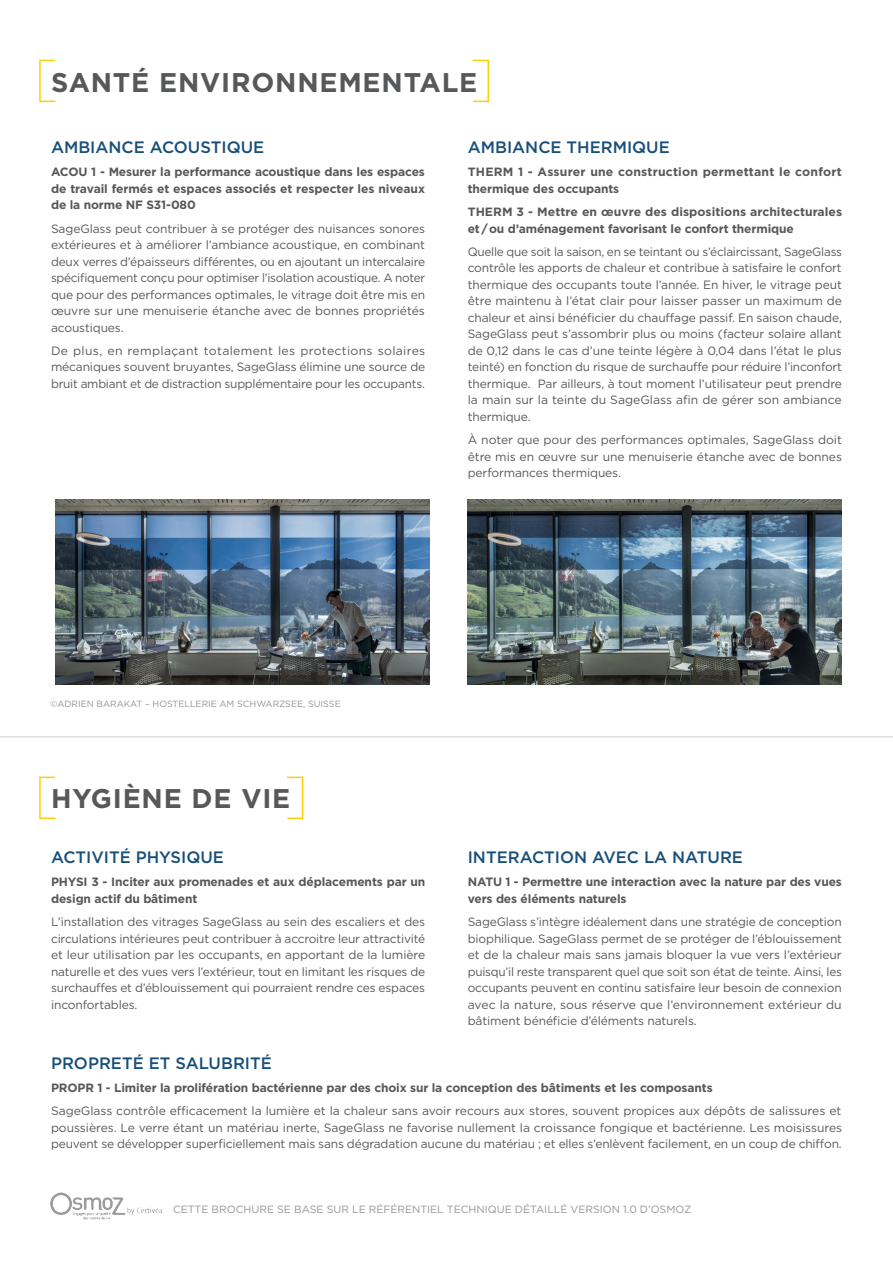
<style>
.page{position:relative;width:893px;height:1263px;background:#fff}
.page>*{position:absolute;margin:0;border:0;box-sizing:border-box;transform-origin:0 0}
.t1{font:700 27px "Gotham";letter-spacing:.03em;color:#57585a}
.t2{font:500 16.5px "Gotham";color:#184f79}
.t3{font:12px/16.5px "Gotham";letter-spacing:-.01em;color:#57585a;text-align:justify}
.t4{font:700 12px/16.5px "Gotham";letter-spacing:-.01em;color:#57585a}
.t5{font:700 12px/16.5px "Gotham";letter-spacing:.015em;color:#57585a}
.t6{font:10.5px "Gotham";color:#939598}
.t7{font:9px "Gotham";color:#929497}
</style>
<div class="page">
<img style="left:50px;top:1192px;width:112px;height:28px">
<hr style="left:0;top:736px;width:893px;height:1px;background:#5b6f7b">
<svg style="left:39px;top:776px;width:17px;height:43px"></svg>
<svg style="left:287px;top:776px;width:17px;height:43px"></svg>
<svg style="left:39px;top:59px;width:17px;height:44px"></svg>
<svg style="left:472px;top:59px;width:17px;height:44px"></svg>
<img style="left:468px;top:500px;width:374px;height:185px">
<img style="left:56px;top:500px;width:374px;height:185px">
<h1 class="t1" style="left:51px;top:64px;width:428px">SANTÉ ENVIRONNEMENTALE</h1>
<h2 class="t2" style="left:51px;top:136px;width:215px">AMBIANCE ACOUSTIQUE</h2>
<p class="t4" style="left:51px;top:164px;width:376px;text-align:justify">ACOU 1 - Mesurer la performance acoustique dans les espaces de travail fermés et espaces associés et respecter les niveaux de la norme NF S31-080</p>
<p class="t3" style="left:51px;top:220px;width:376px">SageGlass peut contribuer à se protéger des nuisances sonores extérieures et à améliorer l’ambiance acoustique, en combinant deux verres d’épaisseurs différentes, ou en ajoutant un intercalaire spécifiquement conçu pour optimiser l’isolation acoustique. A noter que pour des performances optimales, le vitrage doit être mis en œuvre sur une menuiserie étanche avec de bonnes propriétés acoustiques.</p>
<p class="t3" style="left:51px;top:342px;width:376px">De plus, en remplaçant totalement les protections solaires mécaniques souvent bruyantes, SageGlass élimine une source de bruit ambiant et de distraction supplémentaire pour les occupants.</p>
<h2 class="t2" style="left:468px;top:136px;width:204px">AMBIANCE THERMIQUE</h2>
<p class="t5" style="left:468px;top:164px;width:376px">THERM 1 - Assurer une construction permettant le confort thermique des occupants</p>
<p class="t4" style="left:468px;top:204px;width:376px">THERM 3 - Mettre en œuvre des dispositions architecturales et / ou d’aménagement favorisant le confort thermique</p>
<p class="t3" style="left:468px;top:243px;width:376px">Quelle que soit la saison, en se teintant ou s’éclaircissant, SageGlass contrôle les apports de chaleur et contribue à satisfaire le confort thermique des occupants toute l’année. En hiver, le vitrage peut être maintenu à l’état clair pour laisser passer un maximum de chaleur et ainsi bénéficier du chauffage passif. En saison chaude, SageGlass peut s’assombrir plus ou moins (facteur solaire allant de 0,12 dans le cas d’une teinte légère à 0,04 dans l’état le plus teinté) en fonction du risque de surchauffe pour réduire l’inconfort thermique. Par ailleurs, à tout moment l’utilisateur peut prendre la main sur la teinte du SageGlass afin de gérer son ambiance thermique.</p>
<p class="t3" style="left:468px;top:431px;width:376px">À noter que pour des performances optimales, SageGlass doit être mis en œuvre sur une menuiserie étanche avec de bonnes performances thermiques.</p>
<p class="t7" style="left:50px;top:698px;width:292px">©ADRIEN BARAKAT – HOSTELLERIE AM SCHWARZSEE, SUISSE</p>
<h1 class="t1" style="left:51px;top:780px;width:241px">HYGIÈNE DE VIE</h1>
<h2 class="t2" style="left:51px;top:846px;width:174px">ACTIVITÉ PHYSIQUE</h2>
<p class="t4" style="left:51px;top:874px;width:376px">PHYSI 3 - Inciter aux promenades et aux déplacements par un design actif du bâtiment</p>
<p class="t3" style="left:51px;top:913px;width:376px">L’installation des vitrages SageGlass au sein des escaliers et des circulations intérieures peut contribuer à accroitre leur attractivité et leur utilisation par les occupants, en apportant de la lumière naturelle et des vues vers l’extérieur, tout en limitant les risques de surchauffes et d’éblouissement qui pourraient rendre ces espaces inconfortables.</p>
<h2 class="t2" style="left:468px;top:846px;width:277px">INTERACTION AVEC LA NATURE</h2>
<p class="t4" style="left:468px;top:874px;width:376px">NATU 1 - Permettre une interaction avec la nature par des vues vers des éléments naturels</p>
<p class="t3" style="left:468px;top:913px;width:376px">SageGlass s’intègre idéalement dans une stratégie de conception biophilique. SageGlass permet de se protéger de l’éblouissement et de la chaleur mais sans jamais bloquer la vue vers l’extérieur puisqu’il reste transparent quel que soit son état de teinte. Ainsi, les occupants peuvent en continu satisfaire leur besoin de connexion avec la nature, sous réserve que l’environnement extérieur du bâtiment bénéficie d’éléments naturels.</p>
<h2 class="t2" style="left:51px;top:1052px;width:222px">PROPRETÉ ET SALUBRITÉ</h2>
<p class="t4" style="left:51px;top:1079px;width:663px">PROPR 1 - Limiter la prolifération bactérienne par des choix sur la conception des bâtiments et les composants</p>
<p class="t3" style="left:51px;top:1102px;width:793px">SageGlass contrôle efficacement la lumière et la chaleur sans avoir recours aux stores, souvent propices aux dépôts de salissures et poussières. Le verre étant un matériau inerte, SageGlass ne favorise nullement la croissance fongique et bactérienne. Les moisissures peuvent se développer superficiellement mais sans dégradation aucune du matériau ; et elles s’enlèvent facilement, en un coup de chiffon.</p>
<p class="t6" style="left:173px;top:1203px;width:520px">CETTE BROCHURE SE BASE SUR LE RÉFÉRENTIEL TECHNIQUE DÉTAILLÉ VERSION 1.0 D’OSMOZ</p>
</div>
